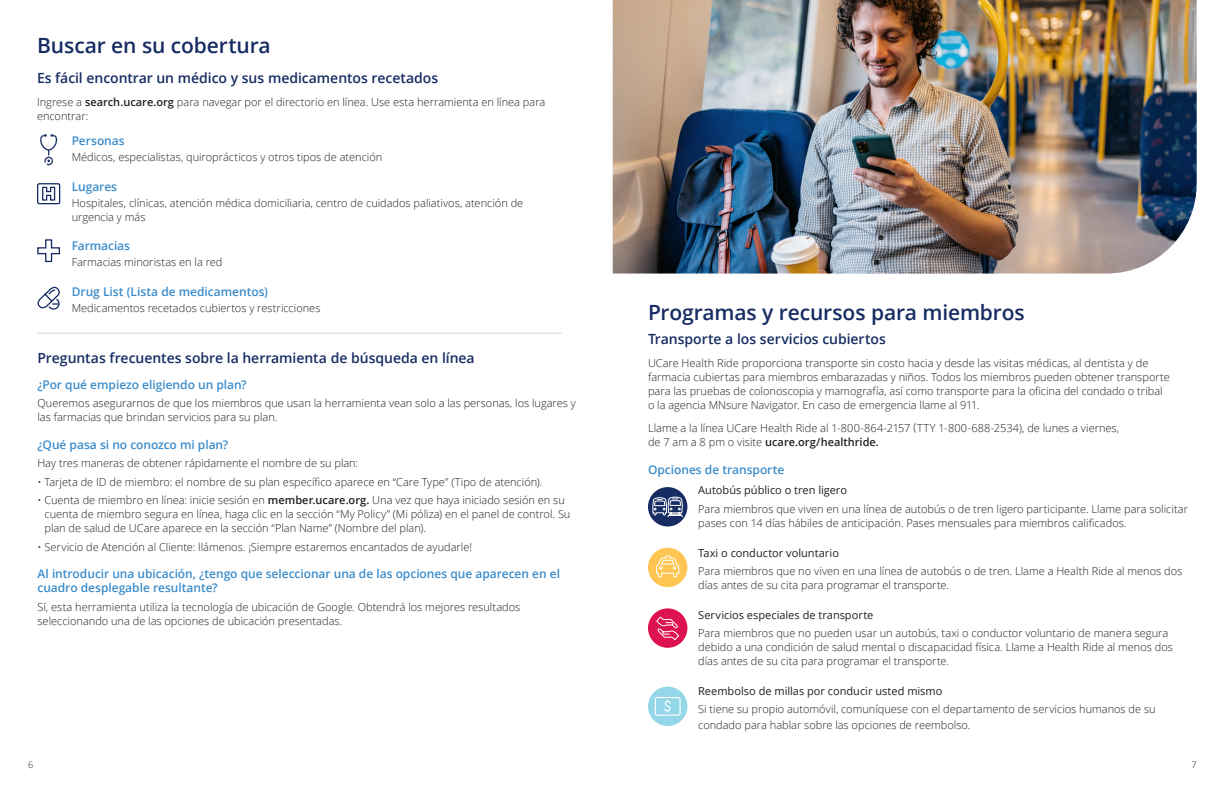
<style>
.page{position:relative;width:1224px;height:792px;background:#fff}
.page>*{position:absolute;margin:0;border:0;box-sizing:border-box;transform-origin:0 0}
.t1{font:600 21px "Open Sans";letter-spacing:-.005em;color:#162c62}
.t2{font:600 14px "Open Sans";letter-spacing:-.005em;color:#162c62}
.t3{font:600 12px/14px "Open Sans";letter-spacing:-.005em;color:#3b8ccb}
.t4{font:300 11px/14px "Open Sans";color:#231f20}
.t5{font:11px "Open Sans";color:#231f20}
.t6{font:300 9px "Open Sans";color:#231f20}
.s1{font-weight:600}
</style>
<div class="page">
<img style="left:613px;top:0;width:584px;height:274px">
<svg style="left:37px;top:239px;width:23px;height:24px"></svg>
<div style="left:37px;top:183px;width:23px;height:21px;border:1px solid #162c62;border-radius:2px"></div>
<svg style="left:42px;top:186px;width:14px;height:15px"></svg>
<svg style="left:37px;top:286px;width:23px;height:24px"></svg>
<svg style="left:40px;top:134px;width:17px;height:31px"></svg>
<hr style="left:37px;top:333px;width:524px;height:1px;background:#d2d3d1">
<div style="left:648px;top:608px;width:39px;height:40px;background:#dd1250;border-radius:50%"></div>
<svg style="left:656px;top:617px;width:23px;height:23px"></svg>
<div style="left:648px;top:548px;width:39px;height:39px;background:#fec552;border-radius:50%"></div>
<svg style="left:656px;top:555px;width:24px;height:23px"></svg>
<div style="left:648px;top:687px;width:39px;height:39px;background:#94d7e9;border-radius:50%"></div>
<div style="left:655px;top:697px;width:26px;height:19px;border:1px solid #fff;border-radius:2px"></div>
<svg style="left:664px;top:699px;width:7px;height:27px"></svg>
<div style="left:648px;top:487px;width:39px;height:39px;background:#162c62;border-radius:50%"></div>
<svg style="left:652px;top:489px;width:32px;height:28px"></svg>
<h2 class="t1" style="left:37px;top:31px;width:235px">Buscar en su cobertura</h2>
<h3 class="t2" style="left:37px;top:68px;width:403px">Es fácil encontrar un médico y sus medicamentos recetados</h3>
<p class="t4" style="left:37px;top:95px;width:510px">Ingrese a <span class="s1">search.ucare.org</span> para navegar por el directorio en línea. Use esta herramienta en línea para encontrar:</p>
<h4 class="t3" style="left:72px;top:133px;width:54px">Personas</h4>
<p class="t4" style="left:72px;top:150px;width:312px">Médicos, especialistas, quiroprácticos y otros tipos de atención</p>
<h4 class="t3" style="left:72px;top:179px;width:47px">Lugares</h4>
<p class="t4" style="left:72px;top:195px;width:453px">Hospitales, clínicas, atención médica domiciliaria, centro de cuidados paliativos, atención de urgencia y más</p>
<h4 class="t3" style="left:72px;top:239px;width:60px">Farmacias</h4>
<p class="t4" style="left:72px;top:255px;width:152px">Farmacias minoristas en la red</p>
<h4 class="t3" style="left:72px;top:284px;width:198px">Drug List (Lista de medicamentos)</h4>
<p class="t4" style="left:72px;top:301px;width:250px">Medicamentos recetados cubiertos y restricciones</p>
<h3 class="t2" style="left:37px;top:348px;width:439px">Preguntas frecuentes sobre la herramienta de búsqueda en línea</h3>
<h4 class="t3" style="left:37px;top:377px;width:211px">¿Por qué empiezo eligiendo un plan?</h4>
<p class="t4" style="left:37px;top:396px;width:540px">Queremos asegurarnos de que los miembros que usan la herramienta vean solo a las personas, los lugares y las farmacias que brindan servicios para su plan.</p>
<h4 class="t3" style="left:37px;top:437px;width:192px">¿Qué pasa si no conozco mi plan?</h4>
<p class="t4" style="left:37px;top:456px;width:322px">Hay tres maneras de obtener rápidamente el nombre de su plan:</p>
<p class="t4" style="left:37px;top:475px;width:506px">• Tarjeta de ID de miembro: el nombre de su plan específico aparece en “Care Type” (Tipo de atención).</p>
<p class="t4" style="left:44px;top:493px;width:528px;text-indent:-7px">• Cuenta de miembro en línea: inicie sesión en <span class="s1">member.ucare.org.</span> Una vez que haya iniciado sesión en su cuenta de miembro segura en línea, haga clic en la sección “My Policy” (Mi póliza) en el panel de control. Su plan de salud de UCare aparece en la sección “Plan Name” (Nombre del plan).</p>
<p class="t4" style="left:37px;top:540px;width:436px">• Servicio de Atención al Cliente: llámenos. ¡Siempre estaremos encantados de ayudarle!</p>
<h4 class="t3" style="left:37px;top:567px;width:524px">Al introducir una ubicación, ¿tengo que seleccionar una de las opciones que aparecen en el cuadro desplegable resultante?</h4>
<p class="t4" style="left:37px;top:600px;width:484px">Sí, esta herramienta utiliza la tecnología de ubicación de Google. Obtendrá los mejores resultados seleccionando una de las opciones de ubicación presentadas.</p>
<h2 class="t1" style="left:648px;top:298px;width:378px">Programas y recursos para miembros</h2>
<h3 class="t2" style="left:648px;top:329px;width:239px">Transporte a los servicios cubiertos</h3>
<p class="t4" style="left:648px;top:356px;width:523px">UCare Health Ride proporciona transporte sin costo hacia y desde las visitas médicas, al dentista y de farmacia cubiertas para miembros embarazadas y niños. Todos los miembros pueden obtener transporte para las pruebas de colonoscopia y mamografía, así como transporte para la oficina del condado o tribal o la agencia MNsure Navigator. En caso de emergencia llame al 911.</p>
<p class="t4" style="left:648px;top:421px;width:473px">Llame a la línea UCare Health Ride al 1-800-864-2157 (TTY 1-800-688-2534), de lunes a viernes, de 7 am a 8 pm o visite <span class="s1">ucare.org/healthride.</span></p>
<h3 class="t3" style="left:648px;top:462px;width:138px">Opciones de transporte</h3>
<h4 class="t5" style="left:698px;top:483px;width:150px">Autobús público o tren ligero</h4>
<p class="t4" style="left:698px;top:502px;width:491px">Para miembros que viven en una línea de autobús o de tren ligero participante. Llame para solicitar pases con 14 días hábiles de anticipación. Pases mensuales para miembros calificados.</p>
<h4 class="t5" style="left:698px;top:545px;width:142px">Taxi o conductor voluntario</h4>
<p class="t4" style="left:698px;top:564px;width:486px">Para miembros que no viven en una línea de autobús o de tren. Llame a Health Ride al menos dos días antes de su cita para programar el transporte.</p>
<h4 class="t5" style="left:698px;top:607px;width:177px">Servicios especiales de transporte</h4>
<p class="t4" style="left:698px;top:626px;width:476px">Para miembros que no pueden usar un autobús, taxi o conductor voluntario de manera segura debido a una condición de salud mental o discapacidad física. Llame a Health Ride al menos dos días antes de su cita para programar el transporte.</p>
<h4 class="t5" style="left:698px;top:683px;width:246px">Reembolso de millas por conducir usted mismo</h4>
<p class="t4" style="left:698px;top:701px;width:459px;line-height:16px">Si tiene su propio automóvil, comuníquese con el departamento de servicios humanos de su condado para hablar sobre las opciones de reembolso.</p>
<p class="t6" style="left:28px;top:759px;width:7px">6</p>
<p class="t6" style="left:1192px;top:759px;width:7px">7</p>
</div>
